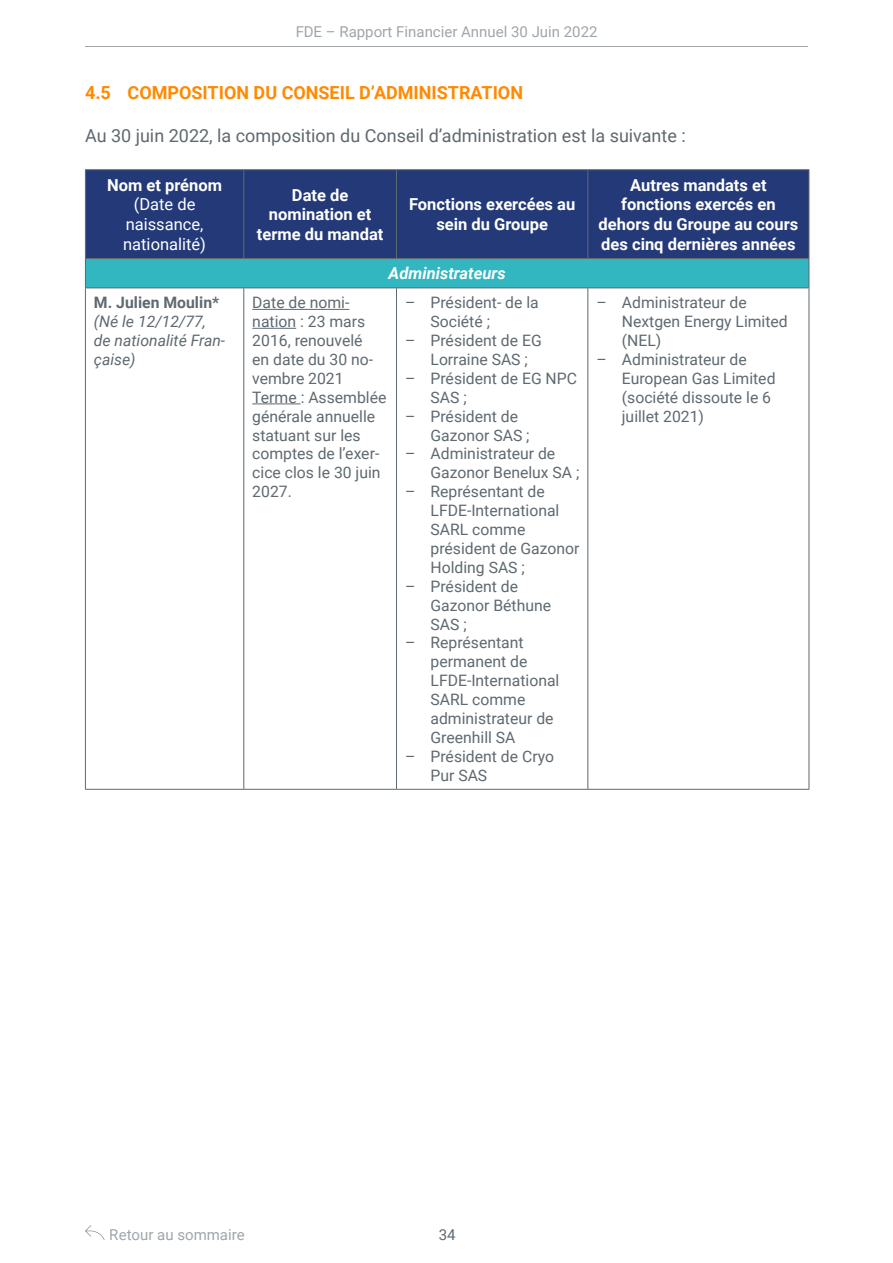
<style>
.page{position:relative;width:893px;height:1263px;background:#fff}
.page>*{position:absolute;margin:0;border:0;box-sizing:border-box;transform-origin:0 0}
.t1{font:18px "Roboto";color:#5e6970}
.t2{font:700 18px "Roboto";color:#ff8900}
.t3{font:700 16.5px/19.8px "Roboto";color:#fff;text-align:center}
.t4{font:16.5px/19.8px "Roboto";color:#fff;text-align:center}
.t5{font:italic 700 16.5px "Roboto";color:#fff}
.t6{font:15.75px/18.9px "Roboto";color:#5e6970}
.t7{font:italic 15.75px/18.9px "Roboto";color:#5e6970}
.t8{font:700 15.75px "Roboto";color:#5e6970}
.t9{font:15px "Roboto";color:#5e6970}
</style>
<div class="page">
<hr style="left:85px;top:46px;width:723px;height:1px;background:#5e6970">
<svg style="left:85px;top:1225px;width:20px;height:15px"></svg>
<div style="left:86px;top:170px;width:723px;height:88px;background:#243a78"></div>
<div style="left:85px;top:258px;width:724px;height:30px;background:#32b6c0"></div>
<svg style="left:85px;top:259px;width:1px;height:29px"></svg>
<svg style="left:809px;top:259px;width:1px;height:29px"></svg>
<hr style="left:85px;top:288px;width:159px;height:1px;background:#5e6970">
<hr style="left:85px;top:288px;width:1px;height:501px;background:#5e6970">
<hr style="left:244px;top:288px;width:152px;height:1px;background:#5e6970">
<hr style="left:243px;top:288px;width:1px;height:501px;background:#5e6970">
<hr style="left:396px;top:288px;width:192px;height:1px;background:#5e6970">
<hr style="left:396px;top:288px;width:1px;height:501px;background:#5e6970">
<hr style="left:588px;top:288px;width:221px;height:1px;background:#5e6970">
<hr style="left:587px;top:288px;width:1px;height:501px;background:#5e6970">
<hr style="left:809px;top:288px;width:1px;height:501px;background:#5e6970">
<hr style="left:85px;top:789px;width:159px;height:1px;background:#5e6970">
<hr style="left:244px;top:789px;width:152px;height:1px;background:#5e6970">
<hr style="left:396px;top:789px;width:192px;height:1px;background:#5e6970">
<hr style="left:588px;top:789px;width:221px;height:1px;background:#5e6970">
<hr style="left:85px;top:169px;width:159px;height:1px;background:#5e6970">
<hr style="left:85px;top:170px;width:1px;height:88px;background:#5e6970">
<hr style="left:244px;top:169px;width:152px;height:1px;background:#5e6970">
<hr style="left:243px;top:170px;width:1px;height:88px;background:#5e6970">
<hr style="left:396px;top:169px;width:192px;height:1px;background:#5e6970">
<hr style="left:396px;top:170px;width:1px;height:88px;background:#5e6970">
<hr style="left:588px;top:169px;width:221px;height:1px;background:#5e6970">
<hr style="left:587px;top:170px;width:1px;height:88px;background:#5e6970">
<hr style="left:809px;top:170px;width:1px;height:88px;background:#5e6970">
<hr style="left:85px;top:258px;width:159px;height:1px;background:#5e6970">
<hr style="left:244px;top:258px;width:152px;height:1px;background:#5e6970">
<hr style="left:396px;top:258px;width:192px;height:1px;background:#5e6970">
<hr style="left:588px;top:258px;width:221px;height:1px;background:#5e6970">
<hr style="left:252px;top:309px;width:97px;height:1px;background:#5e6970">
<hr style="left:252px;top:328px;width:44px;height:1px;background:#5e6970">
<hr style="left:252px;top:403px;width:49px;height:1px;background:#5e6970">
<p class="t9" style="left:295px;top:21px;width:304px">FDE – Rapport Financier Annuel 30 Juin 2022</p>
<p class="t2" style="left:85px;top:80px;width:440px">4.5 COMPOSITION DU CONSEIL D’ADMINISTRATION</p>
<p class="t1" style="left:85px;top:123px;width:602px">Au 30 juin 2022, la composition du Conseil d’administration est la suivante :</p>
<p class="t3" style="left:107px;top:174px;width:116px">Nom et prénom</p>
<p class="t4" style="left:123px;top:194px;width:84px">(Date de naissance, nationalité)</p>
<p class="t3" style="left:257px;top:184px;width:128px">Date de nomination et terme du mandat</p>
<p class="t3" style="left:409px;top:194px;width:168px">Fonctions exercées au sein du Groupe</p>
<p class="t3" style="left:598px;top:174px;width:201px">Autres mandats et fonctions exercés en dehors du Groupe au cours des cinq dernières années</p>
<p class="t8" style="left:94px;top:292px;width:127px">M. Julien Moulin*</p>
<p class="t7" style="left:94px;top:311px;width:133px">(Né le 12/12/77, de nationalité Fran&shy;çaise)</p>
<p class="t5" style="left:389px;top:262px;width:119px">Administrateurs</p>
<p class="t6" style="left:252px;top:293px;width:136px">Date de nomi&shy;nation : 23 mars<br>2016, renouvelé<br>en date du 30 no&shy;vembre 2021<br>Terme : Assemblée générale annuelle statuant sur les comptes de l’exer&shy;cice clos le 30 juin<br>2027.</p>
<p class="t6" style="left:430px;top:293px;width:110px;text-indent:-26px">– Président- de la<br>Société ;</p>
<p class="t6" style="left:430px;top:330px;width:113px;text-indent:-26px">– Président de EG<br>Lorraine SAS ;</p>
<p class="t6" style="left:430px;top:368px;width:148px;text-indent:-26px">– Président de EG NPC<br>SAS ;</p>
<p class="t6" style="left:430px;top:406px;width:101px;text-indent:-26px">– Président de<br>Gazonor SAS ;</p>
<p class="t6" style="left:430px;top:444px;width:150px;text-indent:-26px">– Administrateur de<br>Gazonor Benelux SA ;</p>
<p class="t6" style="left:430px;top:482px;width:150px;text-indent:-26px">– Représentant de<br>LFDE-International<br>SARL comme président de Gazonor<br>Holding SAS ;</p>
<p class="t6" style="left:430px;top:576px;width:122px;text-indent:-26px">– Président de<br>Gazonor Béthune<br>SAS ;</p>
<p class="t6" style="left:430px;top:633px;width:130px;text-indent:-26px">– Représentant permanent de<br>LFDE-International<br>SARL comme administrateur de<br>Greenhill SA</p>
<p class="t6" style="left:430px;top:746px;width:125px;text-indent:-26px">– Président de Cryo<br>Pur SAS</p>
<p class="t6" style="left:622px;top:293px;width:167px;text-indent:-26px">– Administrateur de<br>Nextgen Energy Limited (NEL)</p>
<p class="t6" style="left:622px;top:349px;width:155px;text-indent:-26px">– Administrateur de<br>European Gas Limited (société dissoute le 6 juillet 2021)</p>
<p class="t9" style="left:110px;top:1224px;width:136px">Retour au sommaire</p>
<p class="t9" style="left:439px;top:1224px;width:18px">34</p>
</div>
